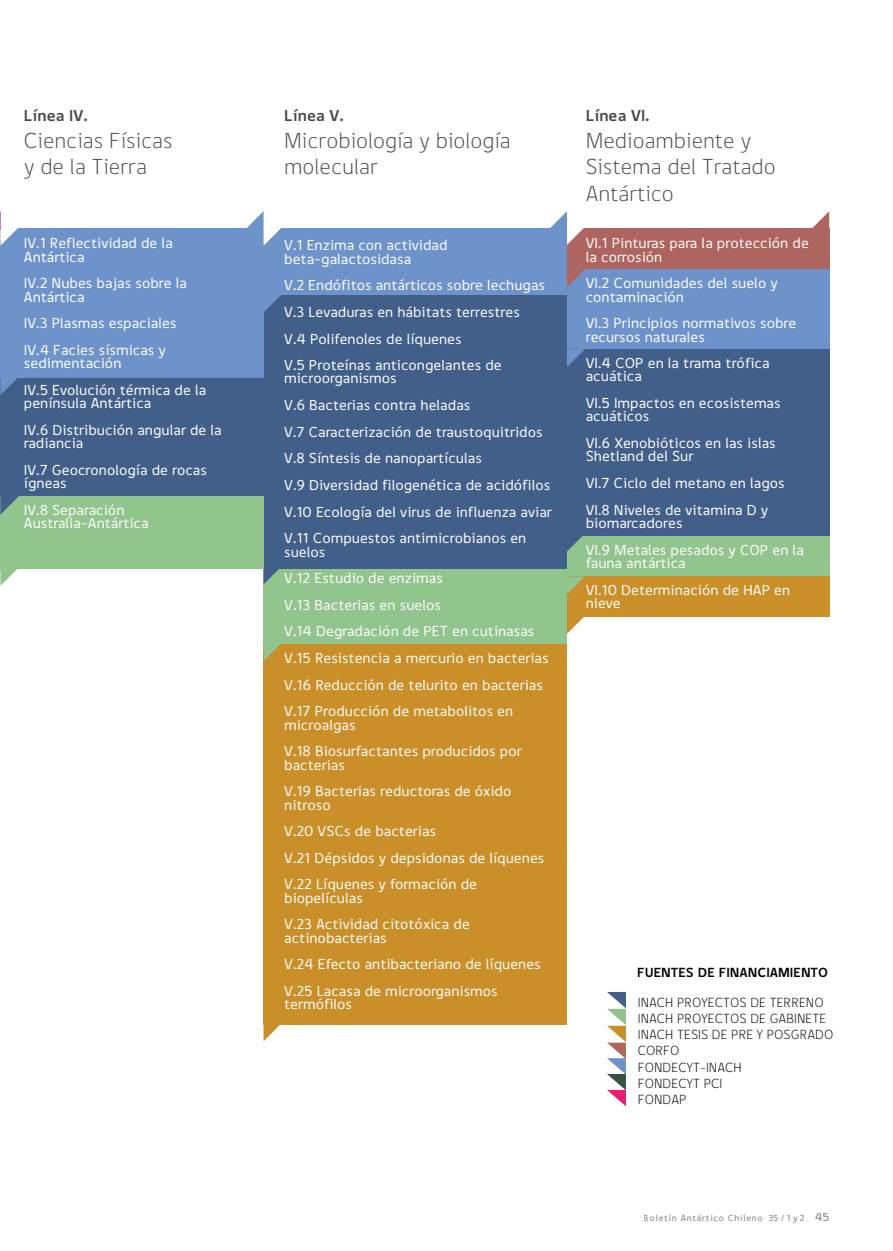
<style>
.page{position:relative;width:893px;height:1251px;background:#fff}
.page>*{position:absolute;margin:0;border:0;box-sizing:border-box;transform-origin:0 0}
.t1{font:100 22.2px/26.5px "Digna";color:#484848}
.t2{font:700 16.2px "Digna";color:#484848}
.t3{font:14.85px/26.5px "Digna";color:#fff}
.t4{font:100 13.5px/16.2px "Digna";color:#000}
.t5{font:700 13.5px "Digna";color:#000}
.t6{font:9px "Digna";letter-spacing:.08em;color:#7c7c7c}
.s1{font-size:12px}
</style>
<div class="page">
<div style="left:566px;top:228px;width:263px;height:41px;background:#af655f"></div>
<div style="left:566px;top:269px;width:263px;height:80px;background:#6e93cb"></div>
<div style="left:566px;top:349px;width:263px;height:186px;background:#425f89"></div>
<div style="left:566px;top:535px;width:263px;height:42px;background:#92c48d"></div>
<div style="left:566px;top:576px;width:263px;height:40px;background:#ca8f29"></div>
<svg style="left:567px;top:535px;width:18px;height:17px"></svg>
<svg style="left:567px;top:616px;width:18px;height:18px"></svg>
<svg style="left:567px;top:576px;width:18px;height:18px"></svg>
<svg style="left:567px;top:349px;width:18px;height:18px"></svg>
<svg style="left:567px;top:269px;width:18px;height:18px"></svg>
<div style="left:264px;top:228px;width:303px;height:67px;background:#6e93cb"></div>
<div style="left:264px;top:295px;width:303px;height:274px;background:#425f89"></div>
<div style="left:264px;top:569px;width:303px;height:75px;background:#92c48d"></div>
<div style="left:264px;top:644px;width:303px;height:380px;background:#ca8f29"></div>
<svg style="left:264px;top:569px;width:15px;height:15px"></svg>
<svg style="left:264px;top:295px;width:17px;height:17px"></svg>
<svg style="left:264px;top:644px;width:17px;height:17px"></svg>
<svg style="left:264px;top:1024px;width:18px;height:17px"></svg>
<div style="left:0;top:228px;width:264px;height:151px;background:#6e93cb"></div>
<div style="left:0;top:378px;width:264px;height:118px;background:#425f89"></div>
<div style="left:0;top:496px;width:264px;height:73px;background:#92c48d"></div>
<svg style="left:0;top:378px;width:17px;height:17px"></svg>
<svg style="left:0;top:496px;width:19px;height:19px"></svg>
<svg style="left:0;top:569px;width:17px;height:16px"></svg>
<svg style="left:550px;top:211px;width:34px;height:34px"></svg>
<svg style="left:812px;top:211px;width:17px;height:17px"></svg>
<svg style="left:247px;top:211px;width:34px;height:34px"></svg>
<svg style="left:0;top:211px;width:18px;height:35px"></svg>
<svg style="left:607px;top:991px;width:19px;height:115px"></svg>
<p class="t2" style="left:24px;top:105px;width:65px">Línea IV.</p>
<h1 class="t1" style="left:24px;top:127px;width:150px">Ciencias Físicas y de la Tierra</h1>
<p class="t3" style="left:24px;top:236px;width:150px;line-height:13.4px">IV.1 Reflectividad de la<br>Antártica</p>
<p class="t3" style="left:24px;top:276px;width:165px;line-height:13.4px">IV.2 Nubes bajas sobre la<br>Antártica</p>
<p class="t3" style="left:24px;top:309px;width:154px">IV.3 Plasmas espaciales<br>IV.4 Facies sísmicas y</p>
<p class="t3" style="left:24px;top:349px;width:184px">sedimentación<br>IV.5 Evolución térmica de la</p>
<p class="t3" style="left:24px;top:389px;width:199px">península Antártica<br>IV.6 Distribución angular de la</p>
<p class="t3" style="left:24px;top:429px;width:185px">radiancia<br>IV.7 Geocronología de rocas</p>
<p class="t3" style="left:24px;top:469px;width:102px">ígneas<br>IV.8 Separación</p>
<p class="t3" style="left:24px;top:509px;width:126px">Australia-Antártica</p>
<p class="t2" style="left:284px;top:105px;width:61px">Línea V.</p>
<h1 class="t1" style="left:284px;top:127px;width:228px">Microbiología y biología molecular</h1>
<p class="t3" style="left:284px;top:238px;width:165px;line-height:13.4px">V.1 Enzima con actividad beta-galactosidasa</p>
<p class="t3" style="left:284px;top:272px;width:262px">V.2 Endófitos antárticos sobre lechugas V.3 Levaduras en hábitats terrestres V.4 Polifenoles de líquenes<br>V.5 Proteínas anticongelantes de</p>
<p class="t3" style="left:284px;top:365px;width:269px">microorganismos<br>V.6 Bacterias contra heladas<br>V.7 Caracterización de traustoquitridos V.8 Síntesis de nanopartículas<br>V.9 Diversidad filogenética de acidófilos V.10 Ecología del virus de influenza aviar V.11 Compuestos antimicrobianos en</p>
<p class="t3" style="left:284px;top:538px;width:266px">suelos<br>V.12 Estudio de enzimas<br>V.13 Bacterias en suelos<br>V.14 Degradación de PET en cutinasas<br>V.15 Resistencia a mercurio en bacterias<br>V.16 Reducción de telurito en bacterias<br>V.17 Producción de metabolitos en</p>
<p class="t3" style="left:284px;top:711px;width:239px">microalgas<br>V.18 Biosurfactantes producidos por</p>
<p class="t3" style="left:284px;top:751px;width:229px">bacterias<br>V.19 Bacterias reductoras de óxido</p>
<p class="t3" style="left:284px;top:790px;width:262px">nitroso<br>V.20 VSCs de bacterias<br>V.21 Dépsidos y depsidonas de líquenes<br>V.22 Líquenes y formación de</p>
<p class="t3" style="left:284px;top:884px;width:187px">biopelículas<br>V.23 Actividad citotóxica de</p>
<p class="t3" style="left:284px;top:923px;width:258px">actinobacterias<br>V.24 Efecto antibacteriano de líquenes<br>V.25 Lacasa de microorganismos</p>
<p class="t3" style="left:284px;top:990px;width:69px">termófilos</p>
<p class="t2" style="left:586px;top:105px;width:65px">Línea VI.</p>
<h1 class="t1" style="left:586px;top:127px;width:192px">Medioambiente y<br>Sistema del Tratado<br>Antártico</h1>
<p class="t3" style="left:586px;top:236px;width:225px;line-height:13.4px">VI.1 Pinturas para la protección de la corrosión</p>
<p class="t3" style="left:586px;top:276px;width:193px;line-height:13.4px">VI.2 Comunidades del suelo y contaminación</p>
<p class="t3" style="left:586px;top:316px;width:212px;line-height:13.4px">VI.3 Principios normativos sobre recursos naturales</p>
<p class="t3" style="left:586px;top:356px;width:185px;line-height:13.4px">VI.4 COP en la trama trófica acuática</p>
<p class="t3" style="left:586px;top:396px;width:196px;line-height:13.4px">VI.5 Impactos en ecosistemas acuáticos</p>
<p class="t3" style="left:586px;top:436px;width:192px;line-height:13.4px">VI.6 Xenobióticos en las islas<br>Shetland del Sur</p>
<p class="t3" style="left:586px;top:469px;width:200px">VI.7 Ciclo del metano en lagos<br>VI.8 Niveles de vitamina D y</p>
<p class="t3" style="left:586px;top:509px;width:220px">biomarcadores<br>VI.9 Metales pesados y COP en la</p>
<p class="t3" style="left:586px;top:549px;width:206px">fauna antártica<br>VI.10 Determinación de HAP en</p>
<p class="t3" style="left:586px;top:589px;width:37px">nieve</p>
<p class="t5" style="left:637px;top:963px;width:192px">FUENTES DE FINANCIAMIENTO</p>
<p class="t4" style="left:638px;top:993px;width:197px">INACH PROYECTOS DE TERRENO<br>INACH PROYECTOS DE GABINETE<br>INACH TESIS DE PRE Y POSGRADO<br>CORFO<br>FONDECYT-INACH<br>FONDECYT PCI<br>FONDAP</p>
<p class="t6" style="left:644px;top:1212px;width:187px">Boletín Antártico Chileno 35 / 1 y 2 <span class="s1">45</span></p>
</div>
